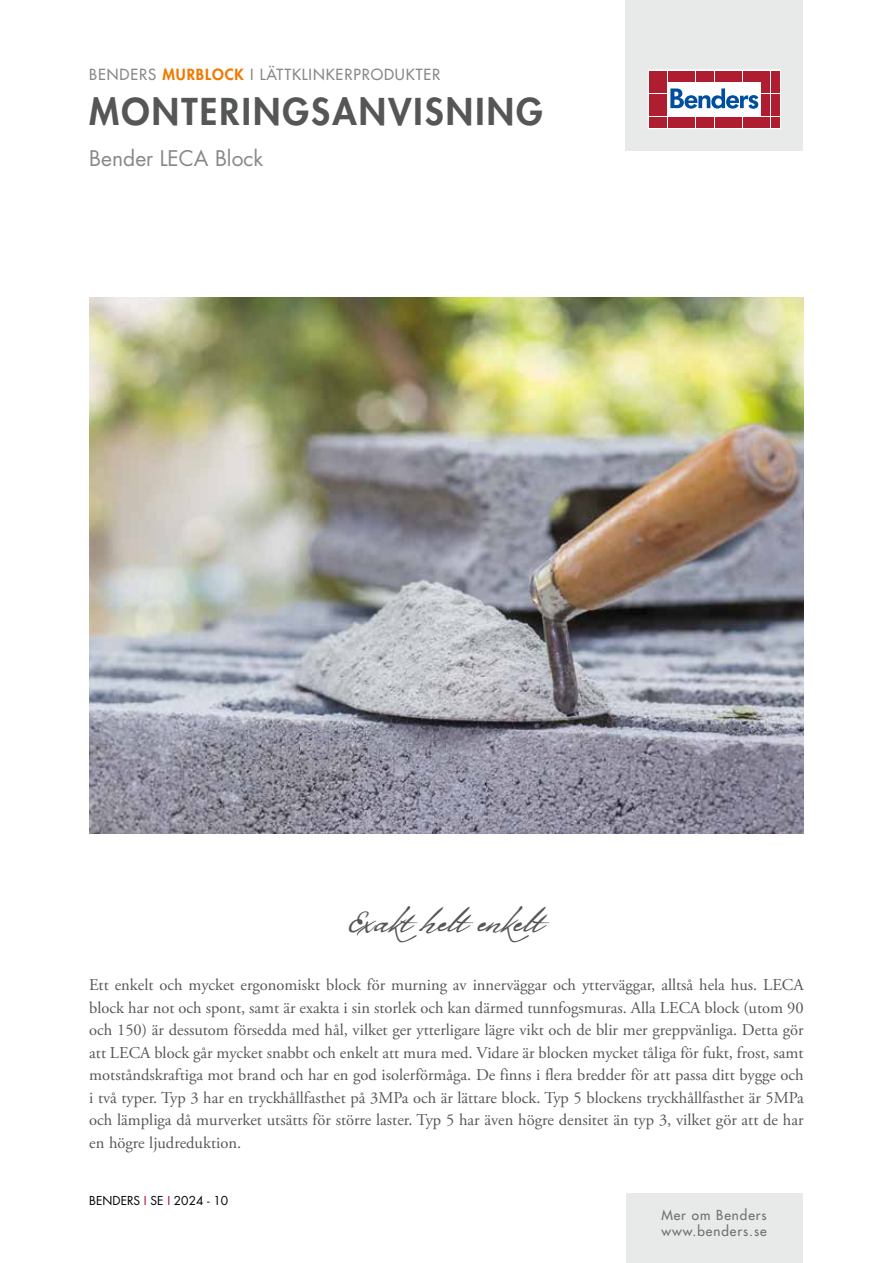
<style>
.page{position:relative;width:893px;height:1263px;background:#fff}
.page>*{position:absolute;margin:0;border:0;box-sizing:border-box;transform-origin:0 0}
.t1{font:800 36px "Futura Std";letter-spacing:.06em;color:#555756}
.t2{font:33px "Bolivar";letter-spacing:.005em;color:#555756}
.t3{font:21px "Futura Std";color:#878988}
.t4{font:16.5px/22.5px "Adobe Garamond Pro";color:#555756;text-align:justify}
.t5{font:500 15px "Futura Std";letter-spacing:.06em;color:#878988}
.t6{font:500 13.5px/16.2px "Futura Std";letter-spacing:.07em;color:#6f7070}
.t7{font:12px "Futura Std";color:#000}
.s1{font-weight:800;color:#f17900}
.s2{color:#ae071e}
</style>
<div class="page">
<div style="left:626px;top:0;width:177px;height:151px;background:#e8e9e9"></div>
<svg style="left:648px;top:70px;width:132px;height:59px;fill:#fff"></svg>
<div style="left:649px;top:71px;width:9px;height:10px;background:#af1d31"></div>
<div style="left:659px;top:71px;width:8px;height:10px;background:#af1d31"></div>
<div style="left:649px;top:83px;width:9px;height:10px;background:#af1d31"></div>
<div style="left:659px;top:83px;width:8px;height:10px;background:#af1d31"></div>
<div style="left:649px;top:94px;width:9px;height:11px;background:#af1d31"></div>
<div style="left:659px;top:94px;width:8px;height:11px;background:#af1d31"></div>
<div style="left:649px;top:106px;width:9px;height:10px;background:#af1d31"></div>
<div style="left:659px;top:106px;width:8px;height:10px;background:#af1d31"></div>
<div style="left:649px;top:117px;width:9px;height:11px;background:#af1d31"></div>
<div style="left:659px;top:117px;width:8px;height:11px;background:#af1d31"></div>
<div style="left:668px;top:71px;width:8px;height:10px;background:#af1d31"></div>
<div style="left:677px;top:71px;width:9px;height:10px;background:#af1d31"></div>
<div style="left:687px;top:71px;width:8px;height:10px;background:#af1d31"></div>
<div style="left:696px;top:71px;width:8px;height:10px;background:#af1d31"></div>
<div style="left:706px;top:71px;width:8px;height:10px;background:#af1d31"></div>
<div style="left:715px;top:71px;width:8px;height:10px;background:#af1d31"></div>
<div style="left:724px;top:71px;width:9px;height:10px;background:#af1d31"></div>
<div style="left:734px;top:71px;width:8px;height:10px;background:#af1d31"></div>
<div style="left:743px;top:71px;width:8px;height:10px;background:#af1d31"></div>
<div style="left:752px;top:71px;width:9px;height:10px;background:#af1d31"></div>
<div style="left:668px;top:117px;width:8px;height:11px;background:#af1d31"></div>
<div style="left:677px;top:117px;width:9px;height:11px;background:#af1d31"></div>
<div style="left:687px;top:117px;width:8px;height:11px;background:#af1d31"></div>
<div style="left:696px;top:117px;width:8px;height:11px;background:#af1d31"></div>
<div style="left:706px;top:117px;width:8px;height:11px;background:#af1d31"></div>
<div style="left:715px;top:117px;width:8px;height:11px;background:#af1d31"></div>
<div style="left:724px;top:117px;width:9px;height:11px;background:#af1d31"></div>
<div style="left:734px;top:117px;width:8px;height:11px;background:#af1d31"></div>
<div style="left:743px;top:117px;width:8px;height:11px;background:#af1d31"></div>
<div style="left:752px;top:117px;width:9px;height:11px;background:#af1d31"></div>
<div style="left:762px;top:71px;width:8px;height:10px;background:#af1d31"></div>
<div style="left:771px;top:71px;width:8px;height:10px;background:#af1d31"></div>
<div style="left:762px;top:83px;width:8px;height:10px;background:#af1d31"></div>
<div style="left:771px;top:83px;width:8px;height:10px;background:#af1d31"></div>
<div style="left:762px;top:94px;width:8px;height:11px;background:#af1d31"></div>
<div style="left:771px;top:94px;width:8px;height:11px;background:#af1d31"></div>
<div style="left:762px;top:106px;width:8px;height:10px;background:#af1d31"></div>
<div style="left:771px;top:106px;width:8px;height:10px;background:#af1d31"></div>
<div style="left:762px;top:117px;width:8px;height:11px;background:#af1d31"></div>
<div style="left:771px;top:117px;width:8px;height:11px;background:#af1d31"></div>
<svg style="left:670px;top:88px;width:88px;height:21px"></svg>
<div style="left:626px;top:1193px;width:177px;height:70px;background:#e8e9e9"></div>
<img style="left:89px;top:298px;width:715px;height:535px">
<p class="t5" style="left:89px;top:65px;width:353px">BENDERS <span class="s1">MURBLOCK</span> I LÄTTKLINKERPRODUKTER</p>
<h1 class="t1" style="left:89px;top:89px;width:455px">MONTERINGSANVISNING</h1>
<p class="t3" style="left:89px;top:145px;width:176px">Bender LECA Block</p>
<h2 class="t2" style="left:351px;top:901px;width:202px">Exakt helt enkelt</h2>
<p class="t4" style="left:89px;top:974px;width:716px">Ett enkelt och mycket ergonomiskt block för murning av innerväggar och ytterväggar, alltså hela hus. LECA block har not och spont, samt är exakta i sin storlek och kan därmed tunnfogsmuras. Alla LECA block (utom 90 och 150) är dessutom försedda med hål, vilket ger ytterligare lägre vikt och de blir mer greppvänliga. Detta gör att LECA block går mycket snabbt och enkelt att mura med. Vidare är blocken mycket tåliga för fukt, frost, samt motståndskraftiga mot brand och har en god isolerförmåga. De finns i flera bredder för att passa ditt bygge och i två typer. Typ 3 har en tryckhållfasthet på 3MPa och är lättare block. Typ 5 blockens tryckhållfasthet är 5MPa och lämpliga då murverket utsätts för större laster. Typ 5 har även högre densitet än typ 3, vilket gör att de har en högre ljudreduktion.</p>
<p class="t7" style="left:89px;top:1193px;width:140px">BENDERS <span class="s2">I</span> SE <span class="s2">I</span> 2024 - 10</p>
<p class="t6" style="left:661px;top:1207px;width:107px">Mer om Benders www.benders.se</p>
</div>
